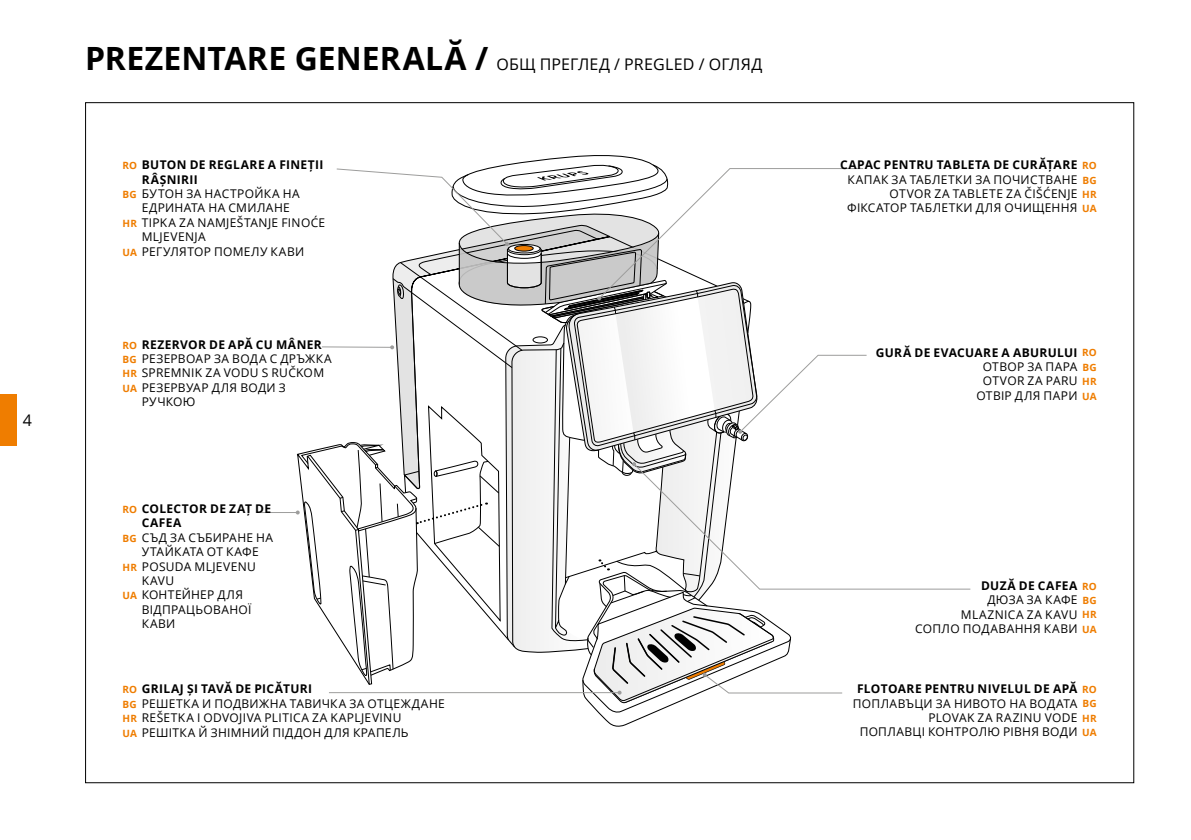
<style>
.page{position:relative;width:1191px;height:840px;background:#fff}
.page>*{position:absolute;margin:0;border:0;box-sizing:border-box;transform-origin:0 0}
.t1{font:16px "Open Sans";letter-spacing:.01em;color:#000}
.t2{font:12px/14.4px "Open Sans";letter-spacing:.03em;color:#000;text-align:right}
.t3{font:700 12px "Open Sans";letter-spacing:.03em;color:#000}
.t4{font:700 10px/14.4px "Open Sans";letter-spacing:.025em;color:#ef7d00;text-align:justify}
.s1{font-weight:700;font-size:32px}
.s2{font-size:10px;color:#ef7d00}
.s3{font-weight:700;font-size:10px;color:#ef7d00}
.s4{font-weight:700}
</style>
<div class="page">
<div style="left:0;top:394px;width:17px;height:51px;background:#ef7d00"></div>
<hr style="left:260px;top:511px;width:38px;height:1px;background:#9d9d9c">
<svg style="left:296px;top:155px;width:571px;height:572px"></svg>
<h1 class="t1" style="left:23px;top:409px;width:11px">4</h1>
<h1 class="t1" style="left:85px;top:53px;width:679px"><span class="s1">PREZENTARE GENERALĂ /</span> ОБЩ ПРЕГЛЕД / PREGLED / ОГЛЯД</h1>
<p class="t3" style="left:122px;top:156px;width:202px"><span class="s2">RO</span> BUTON DE REGLARE A FINEȚII</p>
<p class="t3" style="left:142px;top:171px;width:58px">RÂȘNIRII</p>
<p class="t2" style="left:122px;top:186px;width:179px"><span class="s3">BG</span> БУТОН ЗА НАСТРОЙКА НА</p>
<p class="t2" style="left:142px;top:200px;width:149px">ЕДРИНАТА НА СМИЛАНЕ</p>
<p class="t2" style="left:122px;top:215px;width:204px"><span class="s3">HR</span> TIPKA ZA NAMJEŠTANJE FINOĆE</p>
<p class="t2" style="left:142px;top:229px;width:65px">MLJEVENJA</p>
<p class="t2" style="left:122px;top:244px;width:183px"><span class="s3">UA</span> РЕГУЛЯТОР ПОМЕЛУ КАВИ</p>
<p class="t3" style="left:122px;top:335px;width:201px"><span class="s2">RO</span> REZERVOR DE APĂ CU MÂNER</p>
<p class="t2" style="left:122px;top:351px;width:211px"><span class="s3">BG</span> РЕЗЕРВОАР ЗА ВОДА С ДРЪЖКА</p>
<p class="t2" style="left:122px;top:365px;width:203px"><span class="s3">HR</span> SPREMNIK ZA VODU S RUČKOM</p>
<p class="t2" style="left:122px;top:380px;width:165px"><span class="s3">UA</span> РЕЗЕРВУАР ДЛЯ ВОДИ З</p>
<p class="t2" style="left:142px;top:394px;width:55px">РУЧКОЮ</p>
<p class="t3" style="left:122px;top:500px;width:150px"><span class="s2">RO</span> COLECTOR DE ZAȚ DE</p>
<p class="t3" style="left:142px;top:514px;width:41px">CAFEA</p>
<p class="t2" style="left:122px;top:529px;width:152px"><span class="s3">BG</span> СЪД ЗА СЪБИРАНЕ НА</p>
<p class="t2" style="left:142px;top:544px;width:118px">УТАЙКАТА ОТ КАФЕ</p>
<p class="t2" style="left:122px;top:558px;width:135px"><span class="s3">HR</span> POSUDA MLJEVENU</p>
<p class="t2" style="left:142px;top:572px;width:34px">KAVU</p>
<p class="t2" style="left:122px;top:587px;width:122px"><span class="s3">UA</span> КОНТЕЙНЕР ДЛЯ</p>
<p class="t2" style="left:142px;top:601px;width:111px">ВІДПРАЦЬОВАНОЇ</p>
<p class="t2" style="left:142px;top:616px;width:35px">КАВИ</p>
<p class="t2" style="left:122px;top:681px;width:324px;text-align:left"><span class="s3">RO</span> <span class="s4">GRILAJ ȘI TAVĂ DE PICĂTURI<br></span><span class="s3">BG</span> РЕШЕТКА И ПОДВИЖНА ТАВИЧКА ЗА ОТЦЕЖДАНЕ <span class="s3">HR</span> REŠETKA I ODVOJIVA PLITICA ZA KAPLJEVINU<br><span class="s3">UA</span> РЕШІТКА Й ЗНІМНИЙ ПІДДОН ДЛЯ КРАПЕЛЬ</p>
<p class="t3" style="left:840px;top:156px;width:239px">CAPAC PENTRU TABLETA DE CURĂȚARE</p>
<p class="t2" style="left:847px;top:172px;width:232px">КАПАК ЗА ТАБЛЕТКИ ЗА ПОЧИСТВАНЕ<br>OTVOR ZA TABLETE ZA ČIŠĆENJE<br>ФІКСАТОР ТАБЛЕТКИ ДЛЯ ОЧИЩЕННЯ</p>
<p class="t4" style="left:1082px;top:158px;width:16px">RO BG HR UA</p>
<p class="t3" style="left:875px;top:343px;width:203px">GURĂ DE EVACUARE A ABURULUI</p>
<p class="t2" style="left:976px;top:359px;width:103px;text-align:center">ОТВОР ЗА ПАРА<br>OTVOR ZA PARU<br>ОТВІР ДЛЯ ПАРИ</p>
<p class="t4" style="left:1082px;top:345px;width:16px">RO BG HR UA</p>
<p class="t3" style="left:981px;top:576px;width:98px">DUZĂ DE CAFEA</p>
<p class="t2" style="left:915px;top:592px;width:164px">ДЮЗА ЗА КАФЕ<br>MLAZNICA ZA KAVU<br>СОПЛО ПОДАВАННЯ КАВИ</p>
<p class="t4" style="left:1082px;top:578px;width:16px">RO BG HR UA</p>
<p class="t3" style="left:857px;top:680px;width:222px">FLOTOARE PENTRU NIVELUL DE APĂ</p>
<p class="t2" style="left:853px;top:695px;width:226px">ПОПЛАВЪЦИ ЗА НИВОТО НА ВОДАТА<br>PLOVAK ZA RAZINU VODE<br>ПОПЛАВЦІ КОНТРОЛЮ РІВНЯ ВОДИ</p>
<p class="t4" style="left:1082px;top:681px;width:16px">RO BG HR UA</p>
</div>
